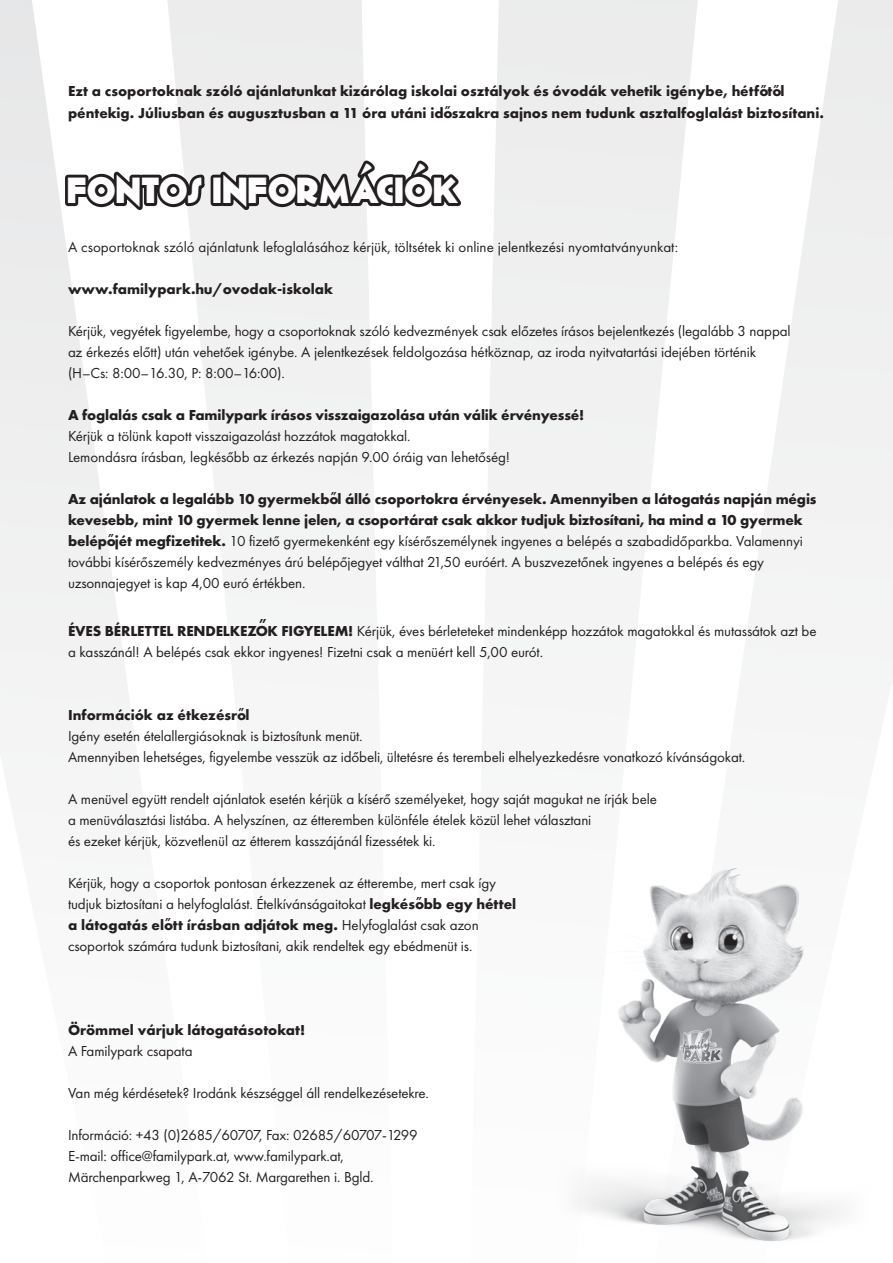
<style>
.page{position:relative;width:893px;height:1263px;background:#fff}
.page>*{position:absolute;margin:0;border:0;box-sizing:border-box;transform-origin:0 0}
.t1{font:800 36px "Geomancy";color:#fff}
.t2{font:15px/21px "Futura PT";letter-spacing:-.01em;color:#231f20}
.t3{font:700 15px/21.8px "Futura PT";color:#231f20}
.t4{font:700 13.5px "Futura PT";color:#231f20}
.s1{font-weight:700}
</style>
<div class="page">
<div style="left:484px;top:0;width:158px;height:661px;background:#f0f1f1"></div>
<div style="left:215px;top:0;width:162px;height:636px;background:#f1f1f2"></div>
<svg style="left:0;top:0;width:215px;height:777px"></svg>
<svg style="left:642px;top:0;width:251px;height:686px;fill:#f4f5f5"></svg>
<img style="left:576px;top:868px;width:267px;height:374px">
<svg style="left:62px;top:161px;width:146px;height:60px"></svg>
<div style="left:211px;top:175px;width:13px;height:31px;border:6px solid #231f20"></div>
<svg style="left:217px;top:155px;width:244px;height:66px"></svg>
<p class="t3" style="left:68px;top:80px;width:757px">Ezt a csoportoknak szóló ajánlatunkat kizárólag iskolai osztályok és óvodák vehetik igénybe, hétfo<sup>”</sup>to<sup>”</sup>l péntekig. Júliusban és augusztusban a 11 óra utáni ido<sup>”</sup>szakra sajnos nem tudunk asztalfoglalást biztosítani.</p>
<h1 class="t1" style="left:68px;top:163px;width:394px">FONTOS INFORMÁCIÓK</h1>
<p class="t2" style="left:68px;top:236px;width:612px">A csoportoknak szóló ajánlatunk lefoglalásához kérjük, töltsétek ki online jelentkezési nyomtatványunkat:</p>
<p class="t3" style="left:68px;top:277px;width:267px">www.familypark.hu/ovodak-iskolak</p>
<p class="t2" style="left:68px;top:320px;width:724px">Kérjük, vegyétek figyelembe, hogy a csoportoknak szóló kedvezmények csak előzetes írásos bejelentkezés (legalább 3 nappal az érkezés előtt) után vehetőek igénybe. A jelentkezések feldolgozása hétköznap, az iroda nyitvatartási idejében történik (H–Cs: 8:00–16.30, P: 8:00–16:00).</p>
<p class="t3" style="left:68px;top:403px;width:518px">A foglalás csak a Familypark írásos visszaigazolása után válik érvényessé!</p>
<p class="t2" style="left:68px;top:425px;width:444px">Kérjük a tölünk kapott visszaigazolást hozzátok magatokkal.<br>Lemondásra írásban, legkésőbb az érkezés napján 9.00 óráig van lehetőség!</p>
<p class="t2" style="left:68px;top:488px;width:750px"><span class="s1">Az ajánlatok a legalább 10 gyermekbo</span><sup>”</sup><span class="s1">l álló csoportokra érvényesek. Amennyiben a látogatás napján mégis kevesebb, mint 10 gyermek lenne jelen, a csoportárat csak akkor tudjuk biztosítani, ha mind a 10 gyermek belépo</span><sup>”</sup><span class="s1">jét megfizetitek.</span> 10 fizető gyermekenként egy kísérőszemélynek ingyenes a belépés a szabadidőparkba. Valamennyi további kísérőszemély kedvezményes árú belépőjegyet válthat 21,50 euróért. A buszvezetőnek ingyenes a belépés és egy uzsonnajegyet is kap 4,00 euró értékben.</p>
<p class="t2" style="left:68px;top:620px;width:750px"><span class="s1">ÉVES BÉRLETTEL RENDELKEZOK FIGYELEM!</span> Kérjük, éves bérleteteket mindenképp hozzátok magatokkal és mutassátok azt be</p>
<p class="t4" style="left:259px;top:615px;width:9px">”</p>
<p class="t2" style="left:68px;top:641px;width:477px">a kasszánál! A belépés csak ekkor ingyenes! Fizetni csak a menüért kell 5,00 eurót.</p>
<p class="t2" style="left:68px;top:704px;width:679px"><span class="s1">Információk az étkezésro</span><sup>”</sup><span class="s1">l<br></span>Igény esetén ételallergiásoknak is biztosítunk menüt.<br>Amennyiben lehetséges, figyelembe vesszük az időbeli, ültetésre és terembeli elhelyezkedésre vonatkozó kívánságokat.</p>
<p class="t2" style="left:68px;top:788px;width:590px">A menüvel együtt rendelt ajánlatok esetén kérjük a kísérő személyeket, hogy saját magukat ne írják bele a menüválasztási listába. A helyszínen, az étteremben különféle ételek közül lehet választani<br>és ezeket kérjük, közvetlenül az étterem kasszájánál fizessétek ki.</p>
<p class="t2" style="left:68px;top:872px;width:450px">Kérjük, hogy a csoportok pontosan érkezzenek az étterembe, mert csak így tudjuk biztosítani a helyfoglalást. Ételkívánságaitokat <span class="s1">legkéso</span><sup>”</sup><span class="s1">bb egy héttel a látogatás elo</span><sup>”</sup><span class="s1">tt írásban adjátok meg.</span> Helyfoglalást csak azon csoportok számára tudunk biztosítani, akik rendeltek egy ebédmenüt is.</p>
<p class="t3" style="left:68px;top:1018px;width:239px">Örömmel várjuk látogatásotokat!</p>
<p class="t2" style="left:68px;top:1040px;width:126px">A Familypark csapata</p>
<p class="t2" style="left:68px;top:1082px;width:363px">Van még kérdésetek? Irodánk készséggel áll rendelkezésetekre.</p>
<p class="t2" style="left:68px;top:1124px;width:351px">Információ: +43 (0)2685/60707, Fax: 02685/60707-1299<br>E-mail: office@familypark.at, www.familypark.at,<br>Märchenparkweg 1, A-7062 St. Margarethen i. Bgld.</p>
</div>
